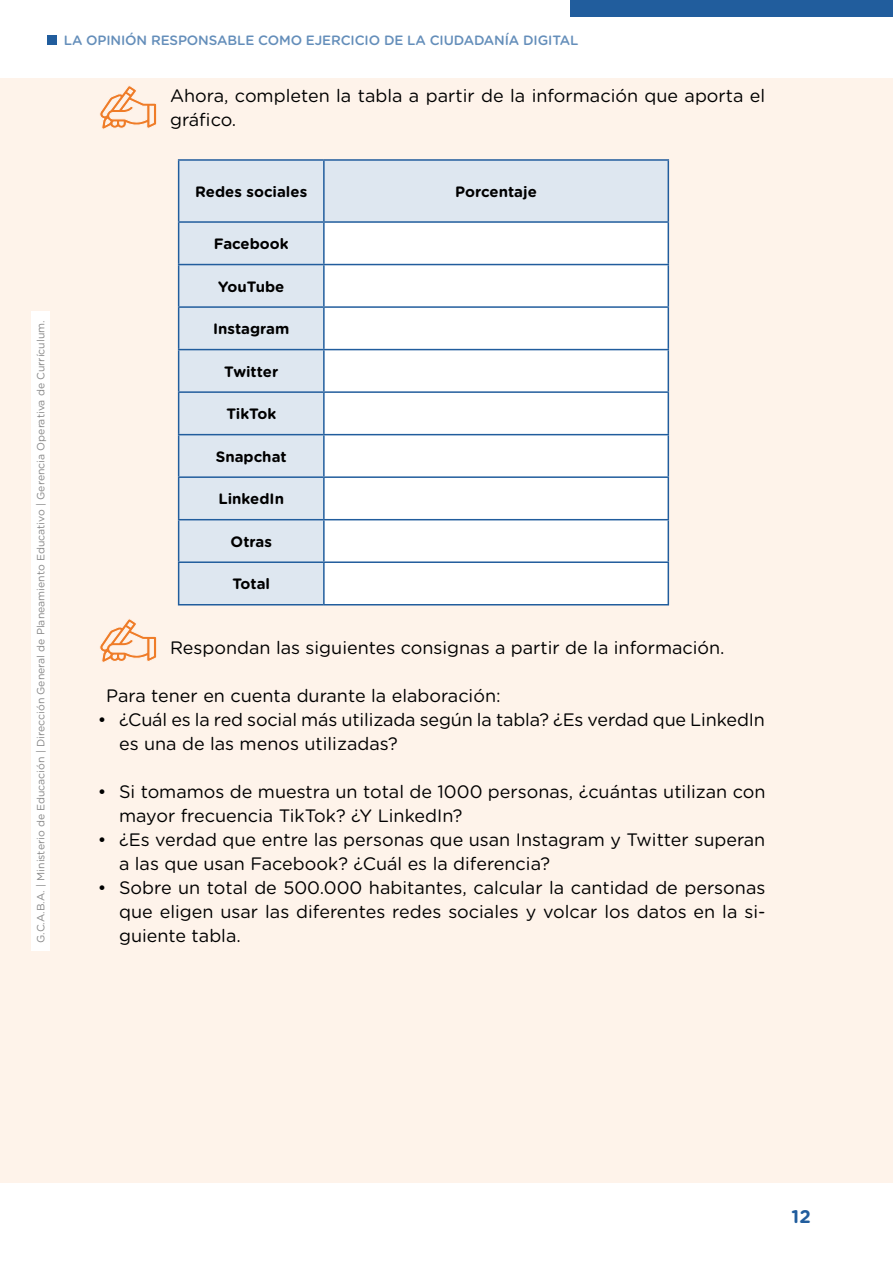
<style>
.page{position:relative;width:893px;height:1263px;background:#fff}
.page>*{position:absolute;margin:0;border:0;box-sizing:border-box;transform-origin:0 0}
.t1{font:700 18.3px "Gotham Rounded";color:#215d9d}
.t2{font:18px/24px "Gotham Rounded";color:#000}
.t3{font:700 15px "Gotham Rounded";color:#000}
.t4{font:500 13.5px "Gotham Rounded";letter-spacing:-.01em;color:#648eba}
.t5{font:10.5px "Gotham Rounded";color:#878787}
</style>
<div class="page">
<div style="left:47px;top:35px;width:9px;height:10px;background:#215d9d"></div>
<div style="left:570px;top:0;width:323px;height:17px;background:#215d9d"></div>
<div style="left:0;top:78px;width:893px;height:48px;background:#fef3ea"></div>
<div style="left:0;top:126px;width:893px;height:24px;background:#fef3ea"></div>
<div style="left:0;top:150px;width:893px;height:24px;background:#fef3ea"></div>
<div style="left:0;top:174px;width:893px;height:24px;background:#fef3ea"></div>
<div style="left:0;top:198px;width:893px;height:24px;background:#fef3ea"></div>
<div style="left:0;top:222px;width:893px;height:24px;background:#fef3ea"></div>
<div style="left:0;top:246px;width:893px;height:24px;background:#fef3ea"></div>
<div style="left:0;top:270px;width:893px;height:24px;background:#fef3ea"></div>
<div style="left:0;top:294px;width:893px;height:24px;background:#fef3ea"></div>
<div style="left:0;top:318px;width:893px;height:24px;background:#fef3ea"></div>
<div style="left:0;top:342px;width:893px;height:24px;background:#fef3ea"></div>
<div style="left:0;top:366px;width:893px;height:24px;background:#fef3ea"></div>
<div style="left:0;top:390px;width:893px;height:24px;background:#fef3ea"></div>
<div style="left:0;top:414px;width:893px;height:24px;background:#fef3ea"></div>
<div style="left:0;top:438px;width:893px;height:24px;background:#fef3ea"></div>
<div style="left:0;top:462px;width:893px;height:24px;background:#fef3ea"></div>
<div style="left:0;top:486px;width:893px;height:24px;background:#fef3ea"></div>
<div style="left:0;top:510px;width:893px;height:24px;background:#fef3ea"></div>
<div style="left:0;top:534px;width:893px;height:24px;background:#fef3ea"></div>
<div style="left:0;top:558px;width:893px;height:24px;background:#fef3ea"></div>
<div style="left:0;top:582px;width:893px;height:24px;background:#fef3ea"></div>
<div style="left:0;top:606px;width:893px;height:24px;background:#fef3ea"></div>
<div style="left:0;top:630px;width:893px;height:24px;background:#fef3ea"></div>
<div style="left:0;top:654px;width:893px;height:24px;background:#fef3ea"></div>
<div style="left:0;top:678px;width:893px;height:24px;background:#fef3ea"></div>
<div style="left:0;top:702px;width:893px;height:48px;background:#fef3ea"></div>
<div style="left:0;top:750px;width:893px;height:24px;background:#fef3ea"></div>
<div style="left:0;top:774px;width:893px;height:48px;background:#fef3ea"></div>
<div style="left:0;top:822px;width:893px;height:48px;background:#fef3ea"></div>
<div style="left:0;top:870px;width:893px;height:72px;background:#fef3ea"></div>
<div style="left:0;top:942px;width:893px;height:24px;background:#fef3ea"></div>
<div style="left:0;top:966px;width:893px;height:24px;background:#fef3ea"></div>
<div style="left:0;top:990px;width:893px;height:24px;background:#fef3ea"></div>
<div style="left:0;top:1014px;width:893px;height:24px;background:#fef3ea"></div>
<div style="left:0;top:1038px;width:893px;height:24px;background:#fef3ea"></div>
<div style="left:0;top:1062px;width:893px;height:24px;background:#fef3ea"></div>
<div style="left:0;top:1086px;width:893px;height:24px;background:#fef3ea"></div>
<div style="left:0;top:1110px;width:893px;height:24px;background:#fef3ea"></div>
<div style="left:0;top:1134px;width:893px;height:24px;background:#fef3ea"></div>
<div style="left:0;top:1158px;width:893px;height:24px;background:#fef3ea"></div>
<div style="left:179px;top:161px;width:489px;height:443px;background:#dee7f0"></div>
<div style="left:325px;top:223px;width:343px;height:381px;background:#fff"></div>
<hr style="left:178px;top:264px;width:146px;height:1px;background:#215d9d">
<hr style="left:178px;top:306px;width:146px;height:2px;background:#215d9d">
<hr style="left:178px;top:349px;width:146px;height:1px;background:#215d9d">
<hr style="left:178px;top:391px;width:146px;height:2px;background:#215d9d">
<hr style="left:178px;top:434px;width:146px;height:1px;background:#215d9d">
<hr style="left:178px;top:476px;width:146px;height:2px;background:#215d9d">
<hr style="left:178px;top:519px;width:146px;height:1px;background:#215d9d">
<hr style="left:178px;top:561px;width:146px;height:2px;background:#215d9d">
<hr style="left:178px;top:604px;width:146px;height:1px;background:#215d9d">
<hr style="left:668px;top:223px;width:1px;height:41px;background:#215d9d">
<hr style="left:668px;top:265px;width:1px;height:41px;background:#215d9d">
<hr style="left:668px;top:308px;width:1px;height:41px;background:#215d9d">
<hr style="left:668px;top:350px;width:1px;height:41px;background:#215d9d">
<hr style="left:668px;top:393px;width:1px;height:41px;background:#215d9d">
<hr style="left:668px;top:435px;width:1px;height:41px;background:#215d9d">
<hr style="left:668px;top:478px;width:1px;height:41px;background:#215d9d">
<hr style="left:668px;top:520px;width:1px;height:41px;background:#215d9d">
<hr style="left:668px;top:563px;width:1px;height:41px;background:#215d9d">
<hr style="left:324px;top:264px;width:345px;height:1px;background:#215d9d">
<hr style="left:324px;top:306px;width:345px;height:2px;background:#215d9d">
<hr style="left:324px;top:349px;width:345px;height:1px;background:#215d9d">
<hr style="left:324px;top:391px;width:345px;height:2px;background:#215d9d">
<hr style="left:324px;top:434px;width:345px;height:1px;background:#215d9d">
<hr style="left:324px;top:476px;width:345px;height:2px;background:#215d9d">
<hr style="left:324px;top:519px;width:345px;height:1px;background:#215d9d">
<hr style="left:324px;top:561px;width:345px;height:2px;background:#215d9d">
<hr style="left:324px;top:604px;width:345px;height:1px;background:#215d9d">
<hr style="left:178px;top:223px;width:1px;height:41px;background:#215d9d">
<hr style="left:323px;top:223px;width:2px;height:41px;background:#215d9d">
<hr style="left:178px;top:265px;width:1px;height:41px;background:#215d9d">
<hr style="left:323px;top:265px;width:2px;height:41px;background:#215d9d">
<hr style="left:178px;top:308px;width:1px;height:41px;background:#215d9d">
<hr style="left:323px;top:308px;width:2px;height:41px;background:#215d9d">
<hr style="left:178px;top:350px;width:1px;height:41px;background:#215d9d">
<hr style="left:323px;top:350px;width:2px;height:41px;background:#215d9d">
<hr style="left:178px;top:393px;width:1px;height:41px;background:#215d9d">
<hr style="left:323px;top:393px;width:2px;height:41px;background:#215d9d">
<hr style="left:178px;top:435px;width:1px;height:41px;background:#215d9d">
<hr style="left:323px;top:435px;width:2px;height:41px;background:#215d9d">
<hr style="left:178px;top:478px;width:1px;height:41px;background:#215d9d">
<hr style="left:323px;top:478px;width:2px;height:41px;background:#215d9d">
<hr style="left:178px;top:520px;width:1px;height:41px;background:#215d9d">
<hr style="left:323px;top:520px;width:2px;height:41px;background:#215d9d">
<hr style="left:178px;top:563px;width:1px;height:41px;background:#215d9d">
<hr style="left:323px;top:563px;width:2px;height:41px;background:#215d9d">
<hr style="left:324px;top:159px;width:345px;height:2px;background:#215d9d">
<hr style="left:668px;top:161px;width:1px;height:60px;background:#215d9d">
<hr style="left:324px;top:221px;width:345px;height:2px;background:#215d9d">
<hr style="left:178px;top:159px;width:146px;height:2px;background:#215d9d">
<hr style="left:178px;top:221px;width:146px;height:2px;background:#215d9d">
<hr style="left:178px;top:161px;width:1px;height:60px;background:#215d9d">
<hr style="left:323px;top:161px;width:2px;height:60px;background:#215d9d">
<svg style="left:100px;top:86px;width:57px;height:43px"></svg>
<svg style="left:100px;top:619px;width:57px;height:43px"></svg>
<div style="left:31px;top:312px;width:18px;height:639px;background:#fff"></div>
<p class="t4" style="left:64px;top:31px;width:516px">LA OPINIÓN RESPONSABLE COMO EJERCICIO DE LA CIUDADANÍA DIGITAL</p>
<p class="t2" style="left:170px;top:83px;width:597px">Ahora, completen la tabla a partir de la información que aporta el gráfico.</p>
<p class="t5" style="left:34px;top:943px;width:624px;rotate:-90deg">G.C.A.B.A. | Ministerio de Educación | Dirección General de Planeamiento Educativo | Gerencia Operativa de Currículum.</p>
<p class="t3" style="left:195px;top:181px;width:113px">Redes sociales</p>
<p class="t3" style="left:455px;top:181px;width:83px">Porcentaje</p>
<p class="t3" style="left:214px;top:233px;width:76px">Facebook</p>
<p class="t3" style="left:218px;top:275px;width:68px">YouTube</p>
<p class="t3" style="left:213px;top:318px;width:78px">Instagram</p>
<p class="t3" style="left:224px;top:361px;width:56px">Twitter</p>
<p class="t3" style="left:226px;top:403px;width:51px">TikTok</p>
<p class="t3" style="left:216px;top:446px;width:72px">Snapchat</p>
<p class="t3" style="left:218px;top:488px;width:67px">LinkedIn</p>
<p class="t3" style="left:231px;top:531px;width:43px">Otras</p>
<p class="t3" style="left:232px;top:573px;width:39px">Total</p>
<p class="t2" style="left:170px;top:635px;width:556px">Respondan las siguientes consignas a partir de la información.</p>
<p class="t2" style="left:106px;top:683px;width:396px">Para tener en cuenta durante la elaboración:</p>
<p class="t2" style="left:119px;top:707px;width:647px;text-indent:-21px">• ¿Cuál es la red social más utilizada según la tabla? ¿Es verdad que LinkedIn es una de las menos utilizadas?</p>
<p class="t2" style="left:119px;top:779px;width:648px;text-indent:-21px">• Si tomamos de muestra un total de 1000 personas, ¿cuántas utilizan con mayor frecuencia TikTok? ¿Y LinkedIn?</p>
<p class="t2" style="left:119px;top:827px;width:648px;text-indent:-21px">• ¿Es verdad que entre las personas que usan Instagram y Twitter superan a las que usan Facebook? ¿Cuál es la diferencia?</p>
<p class="t2" style="left:98px;top:875px;width:669px;text-align:right">• Sobre un total de 500.000 habitantes, calcular la cantidad de personas que eligen usar las diferentes redes sociales y volcar los datos en la si-</p>
<p class="t2" style="left:119px;top:923px;width:123px">guiente tabla.</p>
<p class="t1" style="left:792px;top:1203px;width:21px">12</p>
</div>
